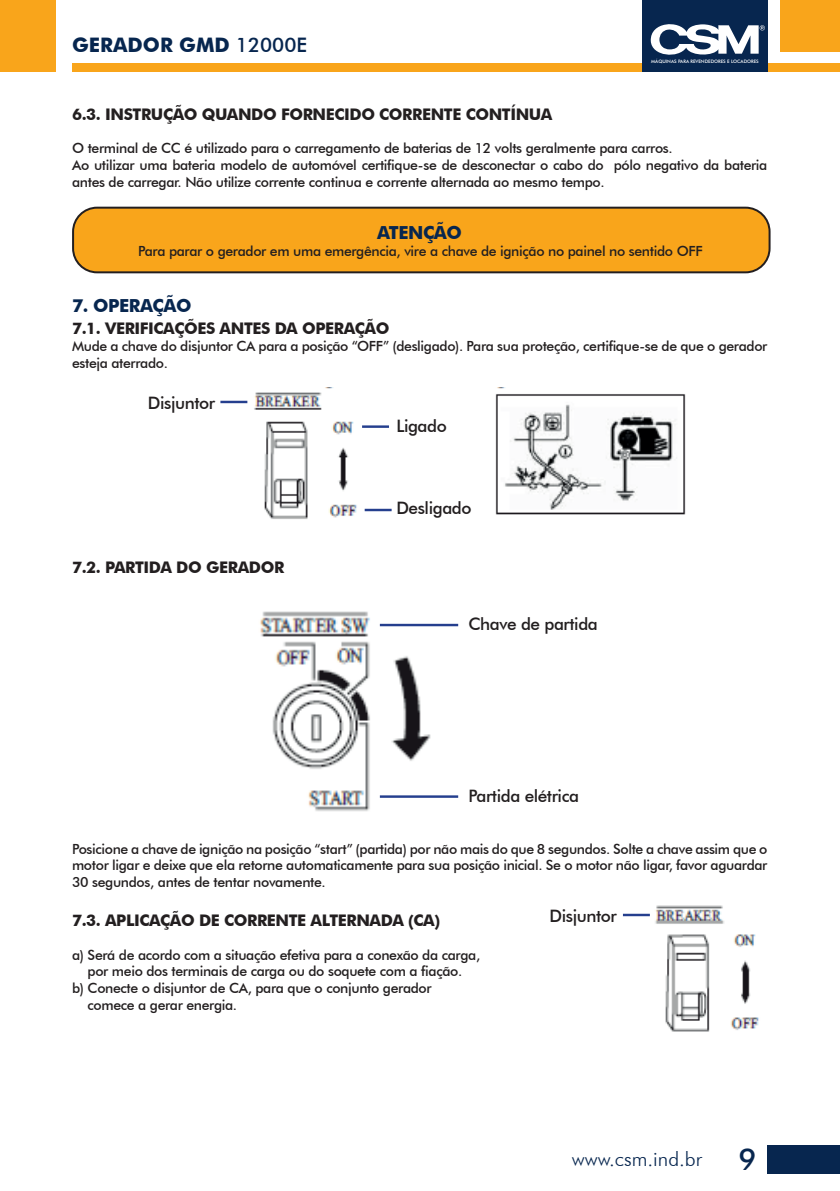
<style>
.page{position:relative;width:840px;height:1191px;background:#fff}
.page>*{position:absolute;margin:0;border:0;box-sizing:border-box;transform-origin:0 0}
.t1{font:700 20px "Futura BT";color:#07264f}
.t2{font:300 20px "Futura BT";color:#07264f}
.t3{font:700 18px "Futura BT";letter-spacing:-.025em;color:#07264f}
.t4{font:500 17.2px "Futura BT";letter-spacing:-.025em;color:#231f20}
.t5{font:700 16px "Futura BT";letter-spacing:-.025em;color:#231f20}
.t6{font:500 14px/16.8px "Futura BT";letter-spacing:-.025em;color:#231f20}
.t7{font:500 4.6px "Futura BT";color:#fff}
.s1{font-weight:500}
.s2{font-weight:500;font-size:30px}
</style>
<div class="page">
<div style="left:72px;top:64px;width:767px;height:8px;background:#f9a51b"></div>
<div style="left:642px;top:0;width:125px;height:72px;background:#07264f"></div>
<svg style="left:650px;top:24px;width:114px;height:31px"></svg>
<div style="left:0;top:0;width:55px;height:72px;background:#f9a51b"></div>
<div style="left:780px;top:0;width:59px;height:52px;background:#f9a51b"></div>
<div style="left:766px;top:1145px;width:73px;height:29px;background:#07264f"></div>
<div style="left:73px;top:208px;width:696px;height:64px;background:#f9a51b;border-radius:24px"></div>
<div style="left:72px;top:207px;width:698px;height:66px;border:2px solid #231f20;border-radius:24px"></div>
<img style="left:243px;top:387px;width:443px;height:132px">
<hr style="left:220px;top:401px;width:27px;height:2px;background:#253f8e">
<hr style="left:362px;top:425px;width:27px;height:3px;background:#253f8e">
<hr style="left:364px;top:509px;width:27px;height:2px;background:#253f8e">
<img style="left:260px;top:611px;width:181px;height:200px">
<hr style="left:379px;top:624px;width:79px;height:2px;background:#253f8e">
<hr style="left:379px;top:795px;width:79px;height:3px;background:#253f8e">
<img style="left:640px;top:905px;width:119px;height:127px">
<hr style="left:622px;top:913px;width:27px;height:3px;background:#253f8e">
<h1 class="t1" style="left:72px;top:32px;width:236px">GERADOR GMD <span class="s1">12000E</span></h1>
<p class="t7" style="left:651px;top:59px;width:109px">MÁQUINAS PARA REVENDEDORES E LOCADORES</p>
<p class="t5" style="left:72px;top:104px;width:481px">6.3. INSTRUÇÃO QUANDO FORNECIDO CORRENTE CONTÍNUA</p>
<p class="t6" style="left:72px;top:140px;width:696px">O terminal de CC é utilizado para o carregamento de baterias de 12 volts geralmente para carros.<br>Ao utilizar uma bateria modelo de automóvel certifique-se de desconectar o cabo do pólo negativo da bateria antes de carregar. Não utilize corrente continua e corrente alternada ao mesmo tempo.</p>
<p class="t3" style="left:377px;top:222px;width:86px">ATENÇÃO</p>
<p class="t6" style="left:138px;top:242px;width:566px">Para parar o gerador em uma emergência, vire a chave de ignição no painel no sentido OFF</p>
<p class="t3" style="left:72px;top:295px;width:121px">7. OPERAÇÃO</p>
<p class="t5" style="left:72px;top:319px;width:318px">7.1. VERIFICAÇÕES ANTES DA OPERAÇÃO</p>
<p class="t6" style="left:72px;top:337px;width:696px">Mude a chave do disjuntor CA para a posição “OFF” (desligado). Para sua proteção, certifique-se de que o gerador esteja aterrado.</p>
<p class="t4" style="left:148px;top:392px;width:69px">Disjuntor</p>
<p class="t4" style="left:396px;top:416px;width:52px">Ligado</p>
<p class="t5" style="left:72px;top:557px;width:214px">7.2. PARTIDA DO GERADOR</p>
<p class="t4" style="left:396px;top:497px;width:77px">Desligado</p>
<p class="t4" style="left:468px;top:614px;width:131px">Chave de partida</p>
<p class="t4" style="left:468px;top:785px;width:112px">Partida elétrica</p>
<p class="t6" style="left:72px;top:840px;width:696px;text-align:justify">Posicione a chave de ignição na posição “start” (partida) por não mais do que 8 segundos. Solte a chave assim que o motor ligar e deixe que ela retorne automaticamente para sua posição inicial. Se o motor não ligar, favor aguardar 30 segundos, antes de tentar novamente.</p>
<p class="t5" style="left:72px;top:910px;width:369px">7.3. APLICAÇÃO DE CORRENTE ALTERNADA (CA)</p>
<p class="t6" style="left:72px;top:946px;width:409px">a) Será de acordo com a situação efetiva para a conexão da carga,</p>
<p class="t6" style="left:88px;top:963px;width:376px">por meio dos terminais de carga ou do soquete com a fiação.</p>
<p class="t6" style="left:72px;top:979px;width:361px">b) Conecte o disjuntor de CA, para que o conjunto gerador</p>
<p class="t6" style="left:88px;top:996px;width:151px">comece a gerar energia.</p>
<p class="t4" style="left:549px;top:905px;width:69px">Disjuntor</p>
<h1 class="t2" style="left:571px;top:1146px;width:186px">www.csm.ind.br <span class="s2">9</span></h1>
</div>
